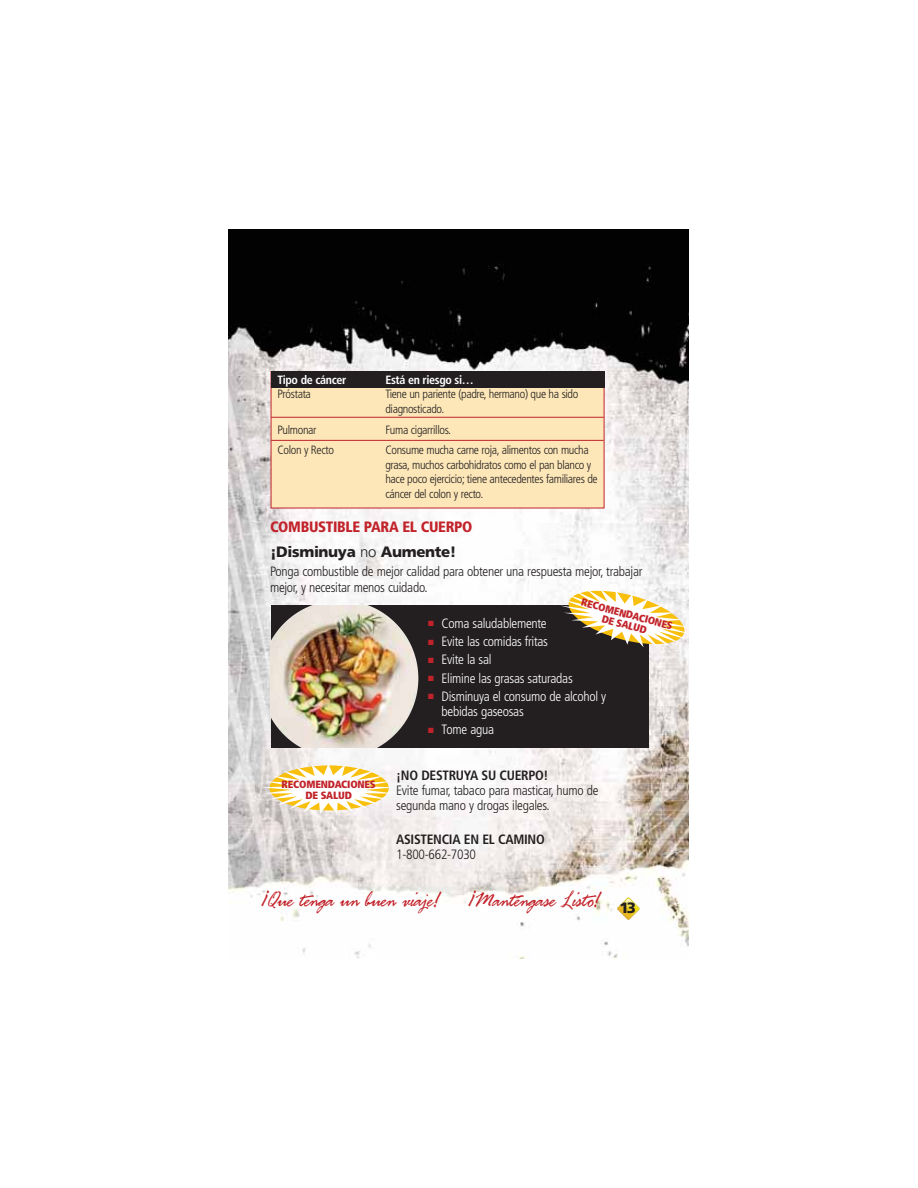
<style>
.page{position:relative;width:918px;height:1188px;background:#fff}
.page>*{position:absolute;margin:0;border:0;box-sizing:border-box;transform-origin:0 0}
.t1{font:22.5px "Fresh Script";color:#c2232a}
.t2{font:900 condensed 15px/24.6px "Frutiger";letter-spacing:-.02em;color:#c2232a}
.t3{font:900 15px "Frutiger";color:#231f20}
.t4{font:300 condensed 13.5px/16.2px "Frutiger";letter-spacing:-.02em;color:#231f20}
.t5{font:300 condensed 13.5px/15px "Frutiger";letter-spacing:-.02em;color:#fff}
.t6{font:700 condensed 13.5px "Frutiger";letter-spacing:-.02em;color:#231f20}
.t7{font:300 condensed 12px/14.4px "Frutiger";letter-spacing:-.03em;color:#231f20}
.t8{font:700 condensed 12px "Frutiger";letter-spacing:-.03em;color:#fff}
.t9{font:900 condensed 10.5px/10.5px "Frutiger";letter-spacing:-.02em;color:#c2232a;text-align:center}
.s1{font-stretch:normal;color:#231f20}
.s2{font-weight:300;font-stretch:normal;color:#231f20}
.s3{color:#c2232a}
</style>
<div class="page">
<img style="left:229px;top:230px;width:460px;height:729px">
<svg style="left:617px;top:897px;width:23px;height:23px"></svg>
<img style="left:621px;top:899px;width:15px;height:7px">
<img style="left:271px;top:606px;width:378px;height:142px">
<img style="left:338px;top:606px;width:40px;height:4px">
<svg style="left:560px;top:587px;width:129px;height:61px"></svg>
<div style="left:271px;top:372px;width:333px;height:136px;background:#fde7b8"></div>
<div style="left:271px;top:371px;width:333px;height:16px;background:#231f20"></div>
<hr style="left:271px;top:417px;width:333px;height:1px;background:#c2232a">
<hr style="left:271px;top:440px;width:333px;height:1px;background:#c2232a">
<svg style="left:261px;top:764px;width:135px;height:50px"></svg>
<p class="t8" style="left:277px;top:375px;width:70px">Tipo de cáncer</p>
<p class="t8" style="left:385px;top:375px;width:90px">Está en riesgo si…</p>
<p class="t7" style="left:277px;top:388px;width:35px">Próstata</p>
<p class="t7" style="left:385px;top:388px;width:195px">Tiene un pariente (padre, hermano) que ha sido diagnosticado.</p>
<p class="t7" style="left:277px;top:423px;width:41px">Pulmonar</p>
<p class="t7" style="left:385px;top:423px;width:67px">Fuma cigarrillos.</p>
<p class="t7" style="left:277px;top:444px;width:58px">Colon y Recto</p>
<p class="t7" style="left:385px;top:444px;width:214px">Consume mucha carne roja, alimentos con mucha grasa, muchos carbohidratos como el pan blanco y hace poco ejercicio; tiene antecedentes familiares de cáncer del colon y recto.</p>
<p class="t2" style="left:270px;top:516px;width:204px">COMBUSTIBLE PARA EL CUERPO <span class="s1">¡Disminuya</span> <span class="s2">no</span> <span class="s1">Aumente!</span></p>
<p class="t4" style="left:270px;top:564px;width:374px">Ponga combustible de mejor calidad para obtener una respuesta mejor, trabajar mejor, y necesitar menos cuidado.</p>
<p class="t5" style="left:428px;top:617px;width:120px"><span class="s3">■</span> Coma saludablemente</p>
<p class="t5" style="left:428px;top:635px;width:121px"><span class="s3">■</span> Evite las comidas fritas</p>
<p class="t5" style="left:428px;top:653px;width:65px"><span class="s3">■</span> Evite la sal</p>
<p class="t5" style="left:428px;top:672px;width:146px"><span class="s3">■</span> Elimine las grasas saturadas</p>
<p class="t5" style="left:442px;top:690px;width:166px;text-indent:-14px"><span class="s3">■</span> Disminuya el consumo de alcohol y bebidas gaseosas</p>
<p class="t5" style="left:428px;top:723px;width:68px"><span class="s3">■</span> Tome agua</p>
<p class="t9" style="left:583px;top:598px;width:96px;rotate:15deg">RECOMENDACIONES<br>DE SALUD</p>
<p class="t9" style="left:282px;top:780px;width:96px">RECOMENDACIONES<br>DE SALUD</p>
<p class="t6" style="left:396px;top:770px;width:154px">¡NO DESTRUYA SU CUERPO!</p>
<p class="t4" style="left:396px;top:784px;width:204px;line-height:15px">Evite fumar, tabaco para masticar, humo de segunda mano y drogas ilegales.</p>
<p class="t6" style="left:396px;top:834px;width:150px">ASISTENCIA EN EL CAMINO</p>
<p class="t4" style="left:396px;top:847px;width:81px">1-800-662-7030</p>
<h1 class="t1" style="left:261px;top:892px;width:180px">¡Que tenga un buen viaje!</h1>
<h1 class="t1" style="left:467px;top:892px;width:133px">¡Manténgase Listo!</h1>
<p class="t3" style="left:620px;top:902px;width:18px">13</p>
</div>
